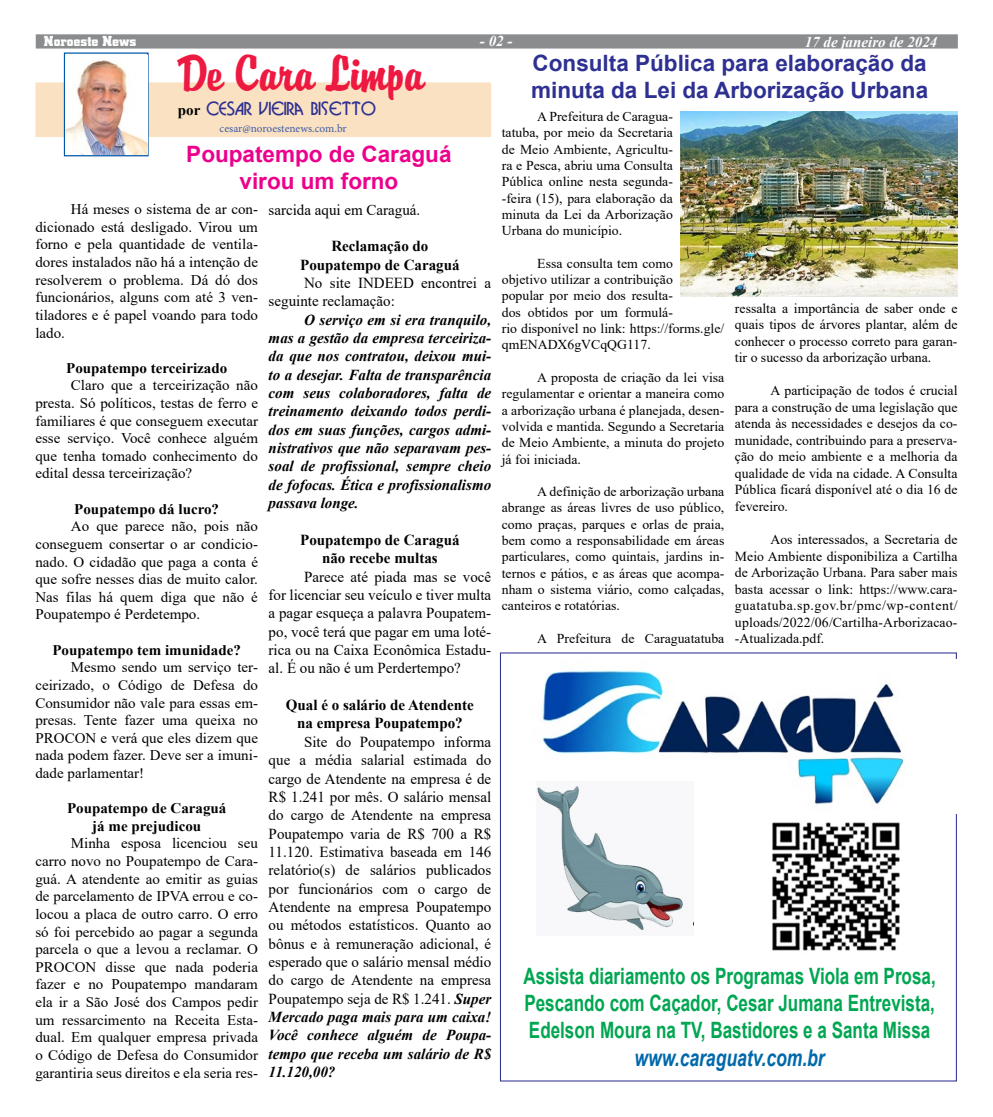
<style>
.page{position:relative;width:993px;height:1117px;background:#fff}
.page>*{position:absolute;margin:0;border:0;box-sizing:border-box;transform-origin:0 0}
.t1{font:45px "Briquet Plain";color:#ed1941}
.t2{font:italic 700 23.12px "Arial";color:#0069aa;scale:.76 1}
.t3{font:700 22.5px/27px "Arial";color:#00a651;text-align:justify;scale:.76 1}
.t4{font:700 22.5px/27px "Arial";color:#2e3092}
.t5{font:700 22.5px/27px "Arial";color:#ec008c;text-align:center}
.t6{font:17.5px "Bosanova Plain";color:#2e3092}
.t7{font:15.25px/18.4px "Times New Roman";color:#000;text-align:justify}
.t8{font:italic 700 15.25px/18.4px "Times New Roman";color:#000;text-align:justify}
.t9{font:700 15.25px/18.4px "Times New Roman";color:#000;text-align:center}
.t10{font:italic 700 15px "Times New Roman";color:#fff}
.t11{font:700 15px "City D";letter-spacing:.005em;color:#fff}
.t12{font:14.88px "Times New Roman";color:#000}
.t13{font:14.62px/17.6px "Times New Roman";color:#000;text-align:justify}
.t14{font:700 14.62px/17.6px "Times New Roman";color:#000;text-align:center}
.t15{font:13.75px/16.5px "Times New Roman";color:#000;text-align:justify}
.t16{font:13.62px/16.2px "Times New Roman";color:#000;text-align:justify}
.t17{font:11.25px "Minion Pro";color:#415ca9}
.s1{font-family:"Times New Roman";font-weight:700;font-size:15px;color:#000}
.s2{font-weight:700;font-style:italic}
</style>
<div class="page">
<div style="left:36px;top:34px;width:921px;height:15px;background:#8a8c8e;border:1px solid #8a8c8e"></div>
<div style="left:35px;top:82px;width:456px;height:55px;background:#f9e1c1;border:1px solid #f9e1c1"></div>
<div style="left:64px;top:52px;width:84px;height:104px;border:1px solid #0057a8"></div>
<img style="left:66px;top:55px;width:81px;height:99px">
<img style="left:501px;top:659px;width:454px;height:154px">
<img style="left:772px;top:822px;width:128px;height:129px">
<img style="left:531px;top:781px;width:162px;height:151px">
<img style="left:680px;top:112px;width:277px;height:184px">
<p class="t11" style="left:44px;top:33px;width:94px">Noroeste News</p>
<p class="t10" style="left:480px;top:31px;width:34px">- 02 -</p>
<p class="t10" style="left:804px;top:31px;width:134px">17 de janeiro de 2024</p>
<h1 class="t1" style="left:179px;top:46px;width:246px">De Cara Limpa</h1>
<p class="t6" style="left:178px;top:98px;width:200px"><span class="s1">por</span> CESAR VIEIRA BISETTO</p>
<p class="t17" style="left:219px;top:121px;width:129px">cesar@noroestenews.com.br</p>
<h3 class="t4" style="left:531px;top:50px;width:398px">Consulta Pública para elaboração da minuta da Lei da Arborização Urbana</h3>
<p class="t16" style="left:501px;top:108px;width:173px;text-indent:35px">A Prefeitura de Caragua&shy;tatuba, por meio da Secretaria de Meio Ambiente, Agricultu&shy;ra e Pesca, abriu uma Consulta Pública online nesta segunda--feira (15), para elaboração da minuta da Lei da Arborização Urbana do município.</p>
<p class="t16" style="left:501px;top:255px;width:224px;text-align:left;text-indent:35px">Essa consulta tem como<br>objetivo utilizar a contribuição<br>popular por meio dos resulta-<br>dos obtidos por um formulá-<br>rio disponível no link: https://forms.gle/ qmENADX6gVCqQG117.</p>
<p class="t16" style="left:501px;top:369px;width:224px;text-indent:35px">A proposta de criação da lei visa regulamentar e orientar a maneira como a arborização urbana é planejada, desen&shy;volvida e mantida. Segundo a Secretaria de Meio Ambiente, a minuta do projeto já foi iniciada.</p>
<p class="t16" style="left:501px;top:483px;width:224px;text-indent:35px">A definição de arborização urbana abrange as áreas livres de uso público, como praças, parques e orlas de praia, bem como a responsabilidade em áreas particulares, como quintais, jardins in&shy;ternos e pátios, e as áreas que acompa&shy;nham o sistema viário, como calçadas, canteiros e rotatórias.</p>
<p class="t16" style="left:537px;top:629px;width:188px">A Prefeitura de Caraguatatuba</p>
<h3 class="t5" style="left:186px;top:141px;width:267px">Poupatempo de Caraguá virou um forno</h3>
<p class="t13" style="left:35px;top:200px;width:224px;text-indent:35px">Há meses o sistema de ar con&shy;dicionado está desligado. Virou um forno e pela quantidade de ventila&shy;dores instalados não há a intenção de resolverem o problema. Dá dó dos funcionários, alguns com até 3 ven&shy;tiladores e é papel voando para todo lado.</p>
<p class="t14" style="left:66px;top:358px;width:162px">Poupatempo terceirizado</p>
<p class="t13" style="left:35px;top:376px;width:224px;text-indent:35px">Claro que a terceirização não presta. Só políticos, testas de ferro e familiares é que conseguem executar esse serviço. Você conhece alguém que tenha tomado conhecimento do edital dessa terceirização?</p>
<p class="t14" style="left:74px;top:499px;width:146px">Poupatempo dá lucro?</p>
<p class="t13" style="left:35px;top:517px;width:224px;text-indent:35px">Ao que parece não, pois não conseguem consertar o ar condicio&shy;nado. O cidadão que paga a conta é que sofre nesses dias de muito calor.<br>Nas filas há quem diga que não é Poupatempo é Perdetempo.</p>
<p class="t14" style="left:52px;top:640px;width:190px">Poupatempo tem imunidade?</p>
<p class="t13" style="left:35px;top:658px;width:224px;text-indent:35px">Mesmo sendo um serviço ter&shy;ceirizado, o Código de Defesa do Consumidor não vale para essas em&shy;presas. Tente fazer uma queixa no PROCON e verá que eles dizem que nada podem fazer. Deve ser a imuni&shy;dade parlamentar!</p>
<p class="t14" style="left:67px;top:798px;width:161px">Poupatempo de Caraguá já me prejudicou</p>
<p class="t13" style="left:35px;top:834px;width:224px;text-indent:35px">Minha esposa licenciou seu carro novo no Poupatempo de Cara&shy;guá. A atendente ao emitir as guias de parcelamento de IPVA errou e co&shy;locou a placa de outro carro. O erro só foi percebido ao pagar a segunda parcela o que a levou a reclamar. O PROCON disse que nada poderia fazer e no Poupatempo mandaram ela ir a São José dos Campos pedir um ressarcimento na Receita Esta&shy;dual. Em qualquer empresa privada o Código de Defesa do Consumidor</p>
<p class="t12" style="left:35px;top:1061px;width:224px">garantiria seus direitos e ela seria res-</p>
<p class="t7" style="left:268px;top:200px;width:153px">sarcida aqui em Caraguá.</p>
<p class="t9" style="left:300px;top:236px;width:161px">Reclamação do<br>Poupatempo de Caraguá</p>
<p class="t7" style="left:268px;top:273px;width:224px;text-indent:35px">No site INDEED encontrei a seguinte reclamação:</p>
<p class="t8" style="left:268px;top:310px;width:224px;text-indent:35px">O serviço em si era tranquilo, mas a gestão da empresa terceiriza&shy;da que nos contratou, deixou mui&shy;to a desejar. Falta de transparência com seus colaboradores, falta de treinamento deixando todos perdi&shy;dos em suas funções, cargos admi&shy;nistrativos que não separavam pes&shy;soal de profissional, sempre cheio de fofocas. Ética e profissionalismo passava longe.</p>
<p class="t9" style="left:300px;top:530px;width:161px">Poupatempo de Caraguá não recebe multas</p>
<p class="t7" style="left:268px;top:566px;width:224px;text-indent:35px">Parece até piada mas se você for licenciar seu veículo e tiver multa a pagar esqueça a palavra Poupatem&shy;po, você terá que pagar em uma loté&shy;rica ou na Caixa Econômica Estadu&shy;al. É ou não é um Perdertempo?</p>
<p class="t9" style="left:286px;top:695px;width:189px">Qual é o salário de Atendente na empresa Poupatempo?</p>
<p class="t7" style="left:268px;top:731px;width:224px;text-indent:35px">Site do Poupatempo informa que a média salarial estimada do cargo de Atendente na empresa é de R$ 1.241 por mês. O salário mensal do cargo de Atendente na empresa Poupatempo varia de R$ 700 a R$ 11.120. Estimativa baseada em 146 relatório(s) de salários publicados por funcionários com o cargo de Atendente na empresa Poupatempo ou métodos estatísticos. Quanto ao bônus e à remuneração adicional, é esperado que o salário mensal médio do cargo de Atendente na empresa Poupatempo seja de R$ 1.241. <span class="s2">Super Mercado paga mais para um caixa!<br>Você conhece alguém de Poupa&shy;tempo que receba um salário de R$ 11.120,00?</span></p>
<p class="t15" style="left:734px;top:299px;width:224px">ressalta a importância de saber onde e quais tipos de árvores plantar, além de conhecer o processo correto para garan&shy;tir o sucesso da arborização urbana.</p>
<p class="t15" style="left:734px;top:382px;width:224px;text-indent:35px">A participação de todos é crucial para a construção de uma legislação que atenda às necessidades e desejos da co&shy;munidade, contribuindo para a preserva&shy;ção do meio ambiente e a melhoria da qualidade de vida na cidade. A Consulta Pública ficará disponível até o dia 16 de fevereiro.</p>
<p class="t15" style="left:734px;top:530px;width:224px;text-indent:35px">Aos interessados, a Secretaria de Meio Ambiente disponibiliza a Cartilha de Arborização Urbana. Para saber mais basta acessar o link: https://www.cara&shy;guatatuba.sp.gov.br/pmc/wp-content/ uploads/2022/06/Cartilha-Arborizacao--Atualizada.pdf.</p>
<h3 class="t3" style="left:523px;top:962px;width:543px">Assista diariamento os Programas Viola em Prosa, Pescando com Caçador, Cesar Jumana Entrevista, Edelson Moura na TV, Bastidores e a Santa Missa</h3>
<h2 class="t2" style="left:634px;top:1042px;width:251px">www.caraguatv.com.br</h2>
</div>
